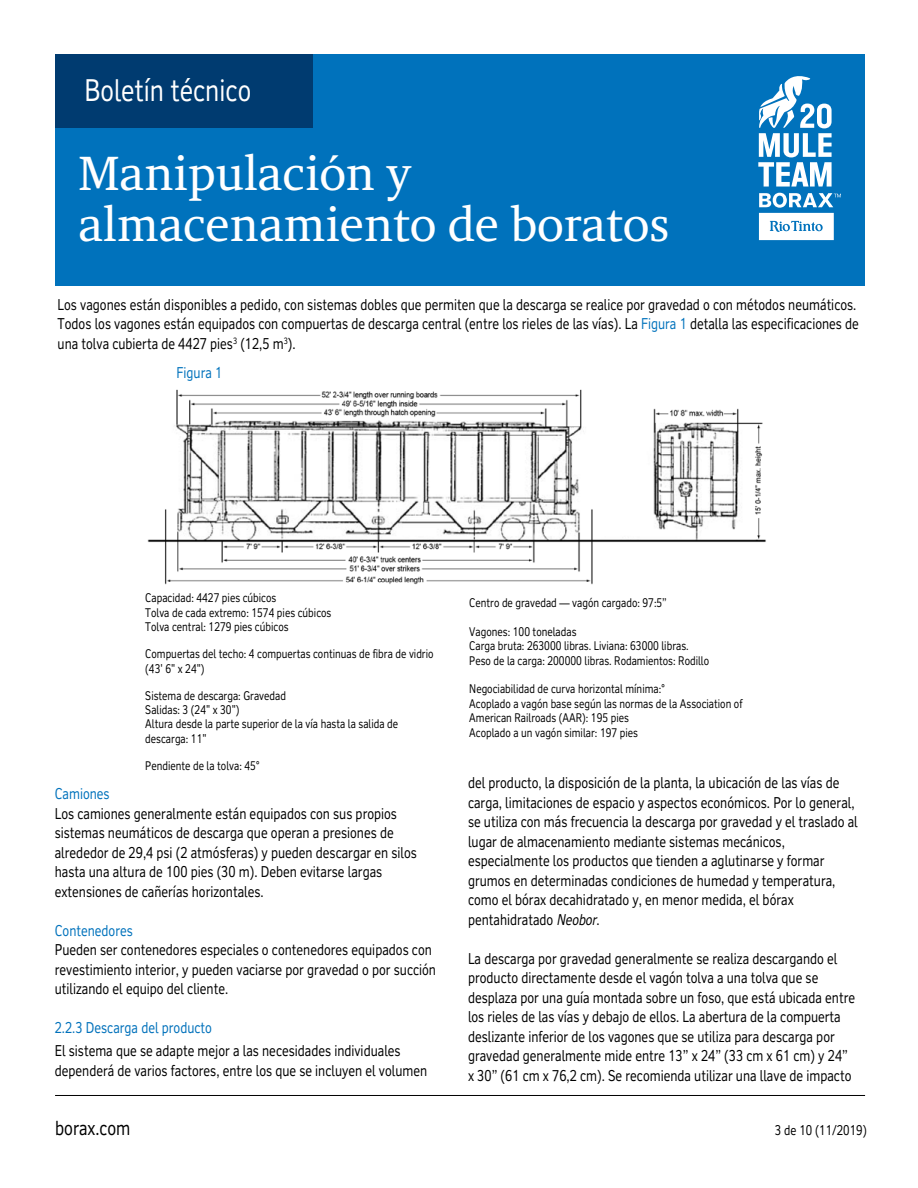
<style>
.page{position:relative;width:918px;height:1188px;background:#fff}
.page>*{position:absolute;margin:0;border:0;box-sizing:border-box;transform-origin:0 0}
.t1{font:49.5px/51px "RT Albanese";color:#fff}
.t2{font:30px "RT Vickerman";color:#fff;scale:.85 1}
.t3{font:19.5px "RT Vickerman";color:#000;scale:.85 1}
.t4{font:15px/19.5px "RT Vickerman";color:#000;scale:.85 1}
.t5{font:15px "RT Vickerman";color:#0072bc;scale:.85 1}
.t6{font:15px "RT Vickerman";color:#0071bb;scale:.85 1}
.t7{font:13.5px "RT Vickerman";color:#000;scale:.85 1}
.t8{font:12px/14.4px "RT Vickerman";color:#000;scale:.85 1}
.s1{color:#0072bc}
.s2{font-style:italic}
</style>
<div class="page">
<div style="left:55px;top:54px;width:810px;height:231px;background:#0072bc"></div>
<svg style="left:758px;top:76px;width:74px;height:111px"></svg>
<svg style="left:759px;top:193px;width:82px;height:47px"></svg>
<div style="left:55px;top:54px;width:257px;height:73px;background:#003b70"></div>
<hr style="left:55px;top:1095px;width:810px;height:1px;background:#000">
<img style="left:147px;top:389px;width:619px;height:196px">
<h2 class="t2" style="left:84px;top:72px;width:198px">Boletín técnico</h2>
<h1 class="t1" style="left:78px;top:148px;width:593px">Manipulación y almacenamiento de boratos</h1>
<p class="t4" style="left:58px;top:295px;width:944px">Los vagones están disponibles a pedido, con sistemas dobles que permiten que la descarga se realice por gravedad o con métodos neumáticos.<br>Todos los vagones están equipados con compuertas de descarga central (entre los rieles de las vías). La <span class="s1">Figura 1</span> detalla las especificaciones de una tolva cubierta de 4427 pies<sup>3</sup> (12,5 m<sup>3</sup>).</p>
<p class="t5" style="left:177px;top:364px;width:55px">Figura 1</p>
<p class="t8" style="left:145px;top:591px;width:221px">Capacidad: 4427 pies cúbicos<br>Tolva de cada extremo: 1574 pies cúbicos<br>Tolva central: 1279 pies cúbicos</p>
<p class="t8" style="left:145px;top:647px;width:341px">Compuertas del techo: 4 compuertas continuas de fibra de vidrio (43' 6" x 24")</p>
<p class="t8" style="left:145px;top:688px;width:299px">Sistema de descarga: Gravedad<br>Salidas: 3 (24" x 30")<br>Altura desde la parte superior de la vía hasta la salida de descarga: 11"</p>
<p class="t8" style="left:145px;top:759px;width:136px">Pendiente de la tolva: 45°</p>
<p class="t5" style="left:55px;top:785px;width:66px">Camiones</p>
<p class="t4" style="left:55px;top:804px;width:428px">Los camiones generalmente están equipados con sus propios sistemas neumáticos de descarga que operan a presiones de alrededor de 29,4 psi (2 atmósferas) y pueden descargar en silos hasta una altura de 100 pies (30 m). Deben evitarse largas extensiones de cañerías horizontales.</p>
<p class="t5" style="left:55px;top:921px;width:93px">Contenedores</p>
<p class="t4" style="left:55px;top:940px;width:450px">Pueden ser contenedores especiales o contenedores equipados con revestimiento interior, y pueden vaciarse por gravedad o por succión utilizando el equipo del cliente.</p>
<p class="t6" style="left:55px;top:1018px;width:186px">2.2.3 Descarga del producto</p>
<p class="t4" style="left:55px;top:1041px;width:440px">El sistema que se adapte mejor a las necesidades individuales dependerá de varios factores, entre los que se incluyen el volumen</p>
<p class="t8" style="left:469px;top:595px;width:234px">Centro de gravedad — vagón cargado: 97:5”</p>
<p class="t8" style="left:469px;top:624px;width:284px">Vagones: 100 toneladas<br>Carga bruta: 263000 libras. Liviana: 63000 libras.<br>Peso de la carga: 200000 libras. Rodamientos: Rodillo</p>
<p class="t8" style="left:469px;top:682px;width:323px">Negociabilidad de curva horizontal mínima:°<br>Acoplado a vagón base según las normas de la Association of American Railroads (AAR): 195 pies<br>Acoplado a un vagón similar: 197 pies</p>
<p class="t4" style="left:468px;top:773px;width:460px">del producto, la disposición de la planta, la ubicación de las vías de carga, limitaciones de espacio y aspectos económicos. Por lo general, se utiliza con más frecuencia la descarga por gravedad y el traslado al lugar de almacenamiento mediante sistemas mecánicos, especialmente los productos que tienden a aglutinarse y formar grumos en determinadas condiciones de humedad y temperatura, como el bórax decahidratado y, en menor medida, el bórax pentahidratado <span class="s2">Neobor</span>.</p>
<p class="t4" style="left:468px;top:949px;width:457px">La descarga por gravedad generalmente se realiza descargando el producto directamente desde el vagón tolva a una tolva que se desplaza por una guía montada sobre un foso, que está ubicada entre los rieles de las vías y debajo de ellos. La abertura de la compuerta deslizante inferior de los vagones que se utiliza para descarga por gravedad generalmente mide entre 13” x 24” (33 cm x 61 cm) y 24” x 30” (61 cm x 76,2 cm). Se recomienda utilizar una llave de impacto</p>
<h3 class="t3" style="left:55px;top:1116px;width:90px">borax.com</h3>
<p class="t7" style="left:775px;top:1122px;width:110px">3 de 10 (11/2019)</p>
</div>
